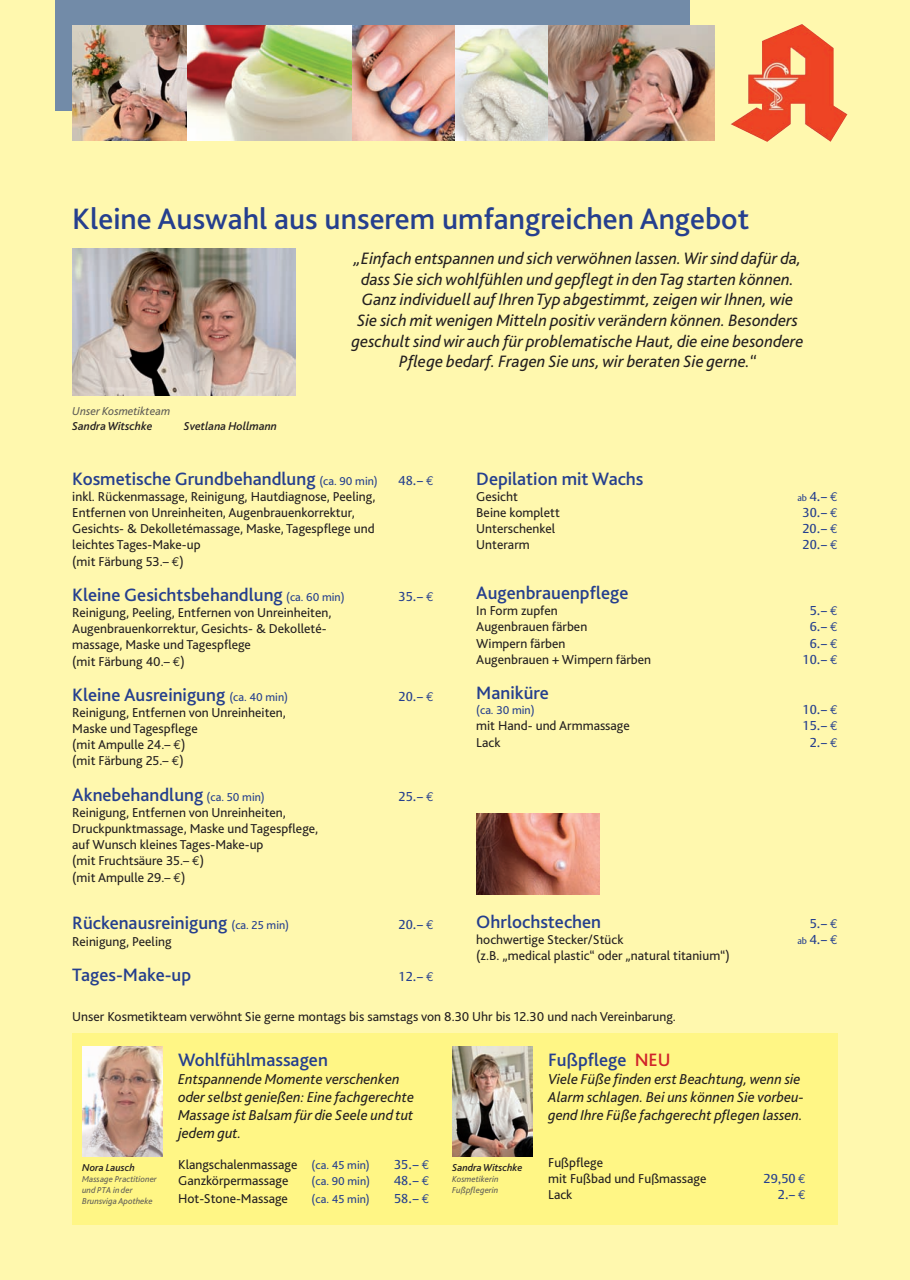
<style>
.page{position:relative;width:910px;height:1280px;background:#fff8ae}
.page>*{position:absolute;margin:0;border:0;box-sizing:border-box;transform-origin:0 0}
.t1{font:500 30.9px "Bliss 2";color:#253f8e}
.t2{font:500 18.75px "Bliss 2";color:#253f8e}
.t3{font:italic 17.25px/20.7px "Bliss 2";color:#231f20;text-align:center}
.t4{font:italic 15px/18px "Bliss 2";color:#231f20}
.t5{font:13.5px/16.2px "Bliss 2";color:#231f20}
.t6{font:12.75px "DTL Argo T";color:#253f8e}
.t7{font:italic 500 12px "Bliss 2";color:#231f20}
.t8{font:12px "Bliss 2";color:#253f8e}
.t9{font:italic 12px "Bliss 2";color:#605e57}
.t10{font:italic 500 10.5px "Bliss 2";color:#231f20}
.t11{font:italic 9px/10.8px "Bliss 2";color:#605e57}
.s1{font-weight:400;font-size:12px}
.s2{font-family:"Euro Mono"}
.s3{font-family:"Euro Mono";font-size:12.75px}
.s4{font-size:9px}
.s5{font-size:12px;color:#253f8e}
.s6{color:#d1232a}
</style>
<div class="page">
<img style="left:72px;top:248px;width:223px;height:147px">
<div style="left:55px;top:0;width:635px;height:111px;background:#728ba8"></div>
<img style="left:72px;top:26px;width:642px;height:114px">
<img style="left:748px;top:25px;width:52px;height:88px">
<div style="left:72px;top:1033px;width:766px;height:192px;background:#fff685"></div>
<img style="left:477px;top:814px;width:123px;height:80px">
<img style="left:82px;top:1046px;width:81px;height:110px">
<img style="left:452px;top:1046px;width:81px;height:110px">
<h1 class="t1" style="left:72px;top:199px;width:678px">Kleine Auswahl aus unserem umfangreichen Angebot</h1>
<p class="t9" style="left:72px;top:404px;width:100px">Unser Kosmetikteam</p>
<p class="t7" style="left:72px;top:418px;width:82px">Sandra Witschke</p>
<p class="t7" style="left:184px;top:418px;width:95px">Svetlana Hollmann</p>
<p class="t3" style="left:352px;top:247px;width:454px">„Einfach entspannen und sich verwöhnen lassen. Wir sind dafür da, dass Sie sich wohlfühlen und gepflegt in den Tag starten können.<br>Ganz individuell auf Ihren Typ abgestimmt, zeigen wir Ihnen, wie Sie sich mit wenigen Mitteln positiv verändern können. Besonders geschult sind wir auch für problematische Haut, die eine besondere Pflege bedarf. Fragen Sie uns, wir beraten Sie gerne.“</p>
<h2 class="t2" style="left:72px;top:467px;width:307px">Kosmetische Grundbehandlung <span class="s1">(ca. 90 min)</span></h2>
<p class="t6" style="left:399px;top:472px;width:37px">48.– <span class="s2">€</span></p>
<p class="t5" style="left:72px;top:488px;width:305px">inkl. Rückenmassage, Reinigung, Hautdiagnose, Peeling, Entfernen von Unreinheiten, Augenbrauenkorrektur, Gesichts- &amp; Dekolletémassage, Maske, Tagespflege und leichtes Tages-Make-up<br>(mit Färbung 53.– <span class="s3">€</span>)</p>
<h2 class="t2" style="left:72px;top:583px;width:274px">Kleine Gesichtsbehandlung <span class="s1">(ca. 60 min)</span></h2>
<p class="t6" style="left:399px;top:589px;width:37px">35.– <span class="s2">€</span></p>
<p class="t5" style="left:72px;top:604px;width:261px">Reinigung, Peeling, Entfernen von Unreinheiten, Augenbrauenkorrektur, Gesichts- &amp; Dekolleté&shy;massage, Maske und Tagespflege<br>(mit Färbung 40.– <span class="s3">€</span>)</p>
<h2 class="t2" style="left:72px;top:683px;width:217px">Kleine Ausreinigung <span class="s1">(ca. 40 min)</span></h2>
<p class="t6" style="left:399px;top:688px;width:37px">20.– <span class="s2">€</span></p>
<p class="t5" style="left:72px;top:704px;width:215px">Reinigung, Entfernen von Unreinheiten,<br>Maske und Tagespflege<br>(mit Ampulle 24.– <span class="s3">€</span>)<br>(mit Färbung 25.– <span class="s3">€</span>)</p>
<h2 class="t2" style="left:72px;top:783px;width:194px">Aknebehandlung <span class="s1">(ca. 50 min)</span></h2>
<p class="t6" style="left:399px;top:788px;width:37px">25.– <span class="s2">€</span></p>
<p class="t5" style="left:72px;top:804px;width:247px">Reinigung, Entfernen von Unreinheiten, Druckpunktmassage, Maske und Tagespflege, auf Wunsch kleines Tages-Make-up<br>(mit Fruchtsäure 35.– <span class="s3">€</span>)<br>(mit Ampulle 29.– <span class="s3">€</span>)</p>
<h2 class="t2" style="left:72px;top:911px;width:218px">Rückenausreinigung <span class="s1">(ca. 25 min)</span></h2>
<p class="t6" style="left:399px;top:917px;width:37px">20.– <span class="s2">€</span></p>
<p class="t5" style="left:72px;top:932px;width:101px">Reinigung, Peeling</p>
<h2 class="t2" style="left:72px;top:963px;width:120px">Tages-Make-up</h2>
<p class="t6" style="left:399px;top:968px;width:37px">12.– <span class="s2">€</span></p>
<h2 class="t2" style="left:476px;top:467px;width:169px">Depilation mit Wachs</h2>
<p class="t5" style="left:476px;top:488px;width:43px">Gesicht</p>
<p class="t6" style="left:797px;top:489px;width:42px"><span class="s4">ab</span> 4.– <span class="s2">€</span></p>
<p class="t5" style="left:476px;top:504px;width:85px">Beine komplett</p>
<p class="t6" style="left:802px;top:505px;width:37px">30.– <span class="s2">€</span></p>
<p class="t5" style="left:476px;top:520px;width:80px">Unterschenkel</p>
<p class="t6" style="left:802px;top:521px;width:37px">20.– <span class="s2">€</span></p>
<p class="t5" style="left:476px;top:536px;width:55px">Unterarm</p>
<p class="t6" style="left:802px;top:537px;width:37px">20.– <span class="s2">€</span></p>
<h2 class="t2" style="left:476px;top:581px;width:154px">Augenbrauenpflege</h2>
<p class="t5" style="left:476px;top:602px;width:83px">In Form zupfen</p>
<p class="t6" style="left:810px;top:603px;width:30px">5.– <span class="s2">€</span></p>
<p class="t5" style="left:476px;top:618px;width:113px">Augenbrauen färben</p>
<p class="t6" style="left:810px;top:619px;width:30px">6.– <span class="s2">€</span></p>
<p class="t5" style="left:476px;top:635px;width:91px">Wimpern färben</p>
<p class="t6" style="left:810px;top:635px;width:30px">6.– <span class="s2">€</span></p>
<p class="t5" style="left:476px;top:651px;width:176px">Augenbrauen + Wimpern färben</p>
<p class="t6" style="left:802px;top:652px;width:37px">10.– <span class="s2">€</span></p>
<h2 class="t2" style="left:476px;top:681px;width:74px">Maniküre</h2>
<p class="t8" style="left:476px;top:703px;width:60px">(ca. 30 min)</p>
<p class="t6" style="left:802px;top:702px;width:37px">10.– <span class="s2">€</span></p>
<p class="t5" style="left:476px;top:717px;width:155px">mit Hand- und Armmassage</p>
<p class="t6" style="left:802px;top:718px;width:37px">15.– <span class="s2">€</span></p>
<p class="t5" style="left:476px;top:734px;width:26px">Lack</p>
<p class="t6" style="left:810px;top:734px;width:30px">2.– <span class="s2">€</span></p>
<h2 class="t2" style="left:476px;top:910px;width:126px">Ohrlochstechen</h2>
<p class="t6" style="left:810px;top:916px;width:30px">5.– <span class="s2">€</span></p>
<p class="t5" style="left:476px;top:931px;width:149px">hochwertige Stecker/Stück</p>
<p class="t6" style="left:797px;top:932px;width:42px"><span class="s4">ab</span> 4.– <span class="s2">€</span></p>
<p class="t5" style="left:476px;top:947px;width:255px">(z.B. „medical plastic“ oder „natural titanium“)</p>
<p class="t5" style="left:72px;top:1008px;width:605px">Unser Kosmetikteam verwöhnt Sie gerne montags bis samstags von 8.30 Uhr bis 12.30 und nach Vereinbarung.</p>
<p class="t10" style="left:82px;top:1161px;width:54px">Nora Lausch</p>
<p class="t11" style="left:82px;top:1173px;width:76px">Massage Practitioner und PTA in der<br>Brunsviga Apotheke</p>
<h2 class="t2" style="left:178px;top:1048px;width:151px">Wohlfühlmassagen</h2>
<p class="t4" style="left:178px;top:1070px;width:238px">Entspannende Momente verschenken oder selbst genießen: Eine fachgerechte<br>Massage ist Balsam für die Seele und tut jedem gut.</p>
<p class="t5" style="left:178px;top:1156px;width:193px">Klangschalenmassage <span class="s5">(ca. 45 min)</span></p>
<p class="t6" style="left:394px;top:1156px;width:37px">35.– <span class="s2">€</span></p>
<p class="t5" style="left:178px;top:1172px;width:112px">Ganzkörpermassage</p>
<p class="t8" style="left:312px;top:1173px;width:60px">(ca. 90 min)</p>
<p class="t6" style="left:394px;top:1173px;width:37px">48.– <span class="s2">€</span></p>
<p class="t5" style="left:178px;top:1190px;width:111px">Hot-Stone-Massage</p>
<p class="t8" style="left:312px;top:1191px;width:60px">(ca. 45 min)</p>
<p class="t6" style="left:394px;top:1191px;width:37px">58.– <span class="s2">€</span></p>
<p class="t10" style="left:452px;top:1161px;width:72px">Sandra Witschke</p>
<p class="t11" style="left:452px;top:1173px;width:48px">Kosmetikerin<br>Fußpflegerin</p>
<h2 class="t2" style="left:548px;top:1048px;width:124px">Fußpflege <span class="s6">NEU</span></h2>
<p class="t4" style="left:548px;top:1070px;width:257px">Viele Füße finden erst Beachtung, wenn sie<br>Alarm schlagen. Bei uns können Sie vorbeu&shy;gend Ihre Füße fachgerecht pflegen lassen.</p>
<p class="t5" style="left:548px;top:1154px;width:160px">Fußpflege<br>mit Fußbad und Fußmassage</p>
<p class="t6" style="left:763px;top:1171px;width:44px">29,50 <span class="s2">€</span></p>
<p class="t5" style="left:548px;top:1186px;width:26px">Lack</p>
<p class="t6" style="left:778px;top:1187px;width:30px">2.– <span class="s2">€</span></p>
</div>
